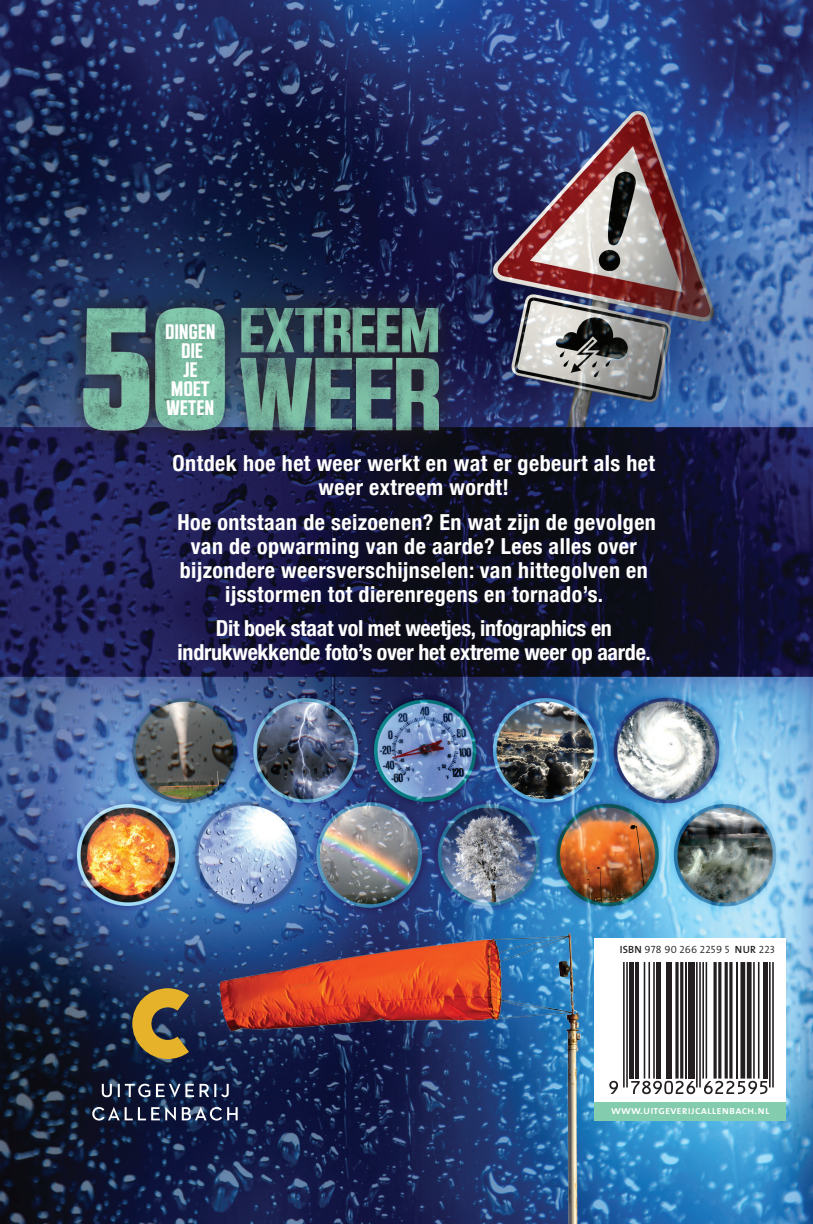
<style>
.page{position:relative;width:813px;height:1224px;background:#fff}
.page>*{position:absolute;margin:0;border:0;box-sizing:border-box;transform-origin:0 0}
.t1{font:700 condensed 22.05px/24px "Helvetica Neue";letter-spacing:.02em;color:#fff;text-align:center}
.t2{font:700 condensed 22.05px/24px "Helvetica Neue";letter-spacing:-.015em;color:#fff;text-align:center}
.t3{font:700 21px/19px "RB No 2.1 a";letter-spacing:.02em;color:#fff;text-align:center}
.t4{font:11.25px "The Mix Semi Bold Caps";letter-spacing:.015em;color:#fff}
.t5{font:10.5px "The Mix Semi Light Caps";letter-spacing:.02em;color:#231f20}
.s1{font-family:"The Mix Semi Bold Caps"}
</style>
<div class="page">
<img style="left:0;top:0;width:813px;height:1223px">
<img style="left:178px;top:905px;width:416px;height:318px">
<svg style="left:60px;top:284px;width:402px;height:169px;background:#1c254e"></svg>
<img style="left:77px;top:301px;width:368px;height:135px">
<svg style="left:92px;top:1106px;width:146px;height:14px;background:#505871"></svg>
<svg style="left:102px;top:1083px;width:127px;height:14px"></svg>
<svg style="left:132px;top:988px;width:57px;height:70px;background:#88733b"></svg>
<div style="left:594px;top:937px;width:192px;height:166px;background:#fff"></div>
<div style="left:594px;top:1101px;width:192px;height:19px;background:#84ccae"></div>
<hr style="left:626px;top:962px;width:2px;height:125px;background:#231f20">
<hr style="left:623px;top:962px;width:2px;height:125px;background:#231f20">
<div style="left:629px;top:962px;width:5px;height:116px;background:#231f20"></div>
<hr style="left:636px;top:962px;width:3px;height:116px;background:#231f20">
<hr style="left:653px;top:962px;width:2px;height:116px;background:#231f20">
<hr style="left:648px;top:962px;width:2px;height:116px;background:#231f20">
<hr style="left:644px;top:962px;width:1px;height:116px;background:#231f20">
<div style="left:656px;top:962px;width:5px;height:116px;background:#231f20"></div>
<hr style="left:666px;top:962px;width:3px;height:116px;background:#231f20">
<hr style="left:671px;top:962px;width:1px;height:116px;background:#231f20">
<hr style="left:680px;top:962px;width:3px;height:116px;background:#231f20">
<svg style="left:675px;top:962px;width:4px;height:116px"></svg>
<hr style="left:685px;top:962px;width:1px;height:116px;background:#231f20">
<div style="left:688px;top:962px;width:6px;height:116px;background:#231f20"></div>
<hr style="left:702px;top:962px;width:2px;height:116px;background:#231f20">
<hr style="left:699px;top:962px;width:2px;height:125px;background:#231f20">
<hr style="left:696px;top:962px;width:2px;height:125px;background:#231f20">
<hr style="left:772px;top:962px;width:2px;height:125px;background:#231f20">
<hr style="left:769px;top:962px;width:2px;height:125px;background:#231f20">
<svg style="left:609px;top:1080px;width:9px;height:13px"></svg>
<svg style="left:631px;top:1080px;width:64px;height:14px"></svg>
<svg style="left:704px;top:962px;width:63px;height:132px"></svg>
<p class="t3" style="left:165px;top:322px;width:52px">DINGEN<br>DIE<br>JE<br>MOET<br>WETEN</p>
<p class="t1" style="left:173px;top:450px;width:484px">Ontdek hoe het weer werkt en wat er gebeurt als het weer extreem wordt!</p>
<p class="t1" style="left:177px;top:508px;width:480px">Hoe ontstaan de seizoenen? En wat zijn de gevolgen van de opwarming van de aarde? Lees alles over bijzondere weersverschijnselen: van hittegolven en ijsstormen tot dierenregens en tornado’s.</p>
<p class="t2" style="left:178px;top:614px;width:475px">Dit boek staat vol met weetjes, infographics en indrukwekkende foto’s over het extreme weer op aarde.</p>
<p class="t5" style="left:620px;top:940px;width:157px"><span class="s1">ISBN</span> 978 90 266 2259 5 <span class="s1">NUR</span> 223</p>
<p class="t4" style="left:611px;top:1101px;width:160px">www.uitgeverijcallenbach.nl</p>
</div>
